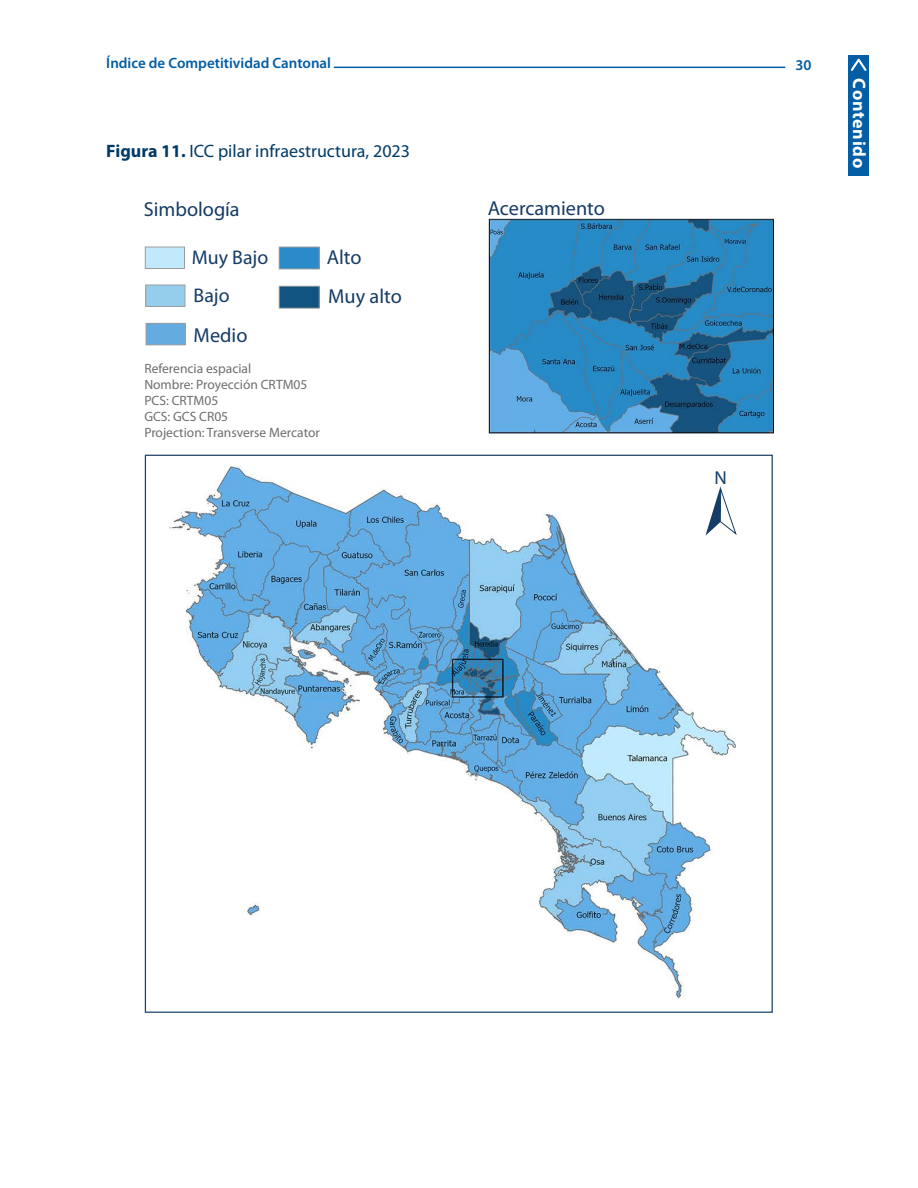
<style>
.page{position:relative;width:918px;height:1188px;background:#fff}
.page>*{position:absolute;margin:0;border:0;box-sizing:border-box;transform-origin:0 0}
.t1{font:20.25px/39.2px "Myriad Pro";color:#153b65}
.t2{font:19.8px/38.4px "Myriad Pro";color:#153b65}
.t3{font:18.75px "Myriad Pro";color:#153b65}
.t4{font:18px "Myriad Pro";color:#003a66}
.t5{font:700 18px "Myriad Pro";letter-spacing:.04em;color:#fff}
.t6{font:600 15px "Myriad Pro";color:#005da4}
.t7{font:13.5px/16.2px "Myriad Pro";color:#6d6e71}
.s1{font-weight:700}
</style>
<div class="page">
<hr style="left:334px;top:67px;width:451px;height:1px;background:#005da4">
<div style="left:848px;top:73px;width:21px;height:103px;background:#045ea5"></div>
<div style="left:848px;top:56px;width:21px;height:18px;background:#045ea5"></div>
<svg style="left:851px;top:58px;width:16px;height:13px"></svg>
<img style="left:170px;top:465px;width:566px;height:535px">
<svg style="left:705px;top:487px;width:32px;height:49px"></svg>
<div style="left:145px;top:247px;width:40px;height:22px;background:#c2e8fb"></div>
<div style="left:145px;top:247px;width:40px;height:22px;border:1px solid #9b9da0"></div>
<div style="left:146px;top:285px;width:39px;height:21px;background:#95cded"></div>
<div style="left:145px;top:285px;width:40px;height:22px;border:1px solid #9c9ea1"></div>
<div style="left:146px;top:323px;width:39px;height:22px;background:#64acdf"></div>
<div style="left:146px;top:323px;width:40px;height:22px;border:1px solid #9c9ea1"></div>
<div style="left:279px;top:247px;width:40px;height:22px;background:#2b8bc8"></div>
<div style="left:279px;top:247px;width:41px;height:22px;border:1px solid #9c9ea1"></div>
<div style="left:279px;top:286px;width:40px;height:22px;background:#115481"></div>
<div style="left:279px;top:286px;width:41px;height:23px;border:1px solid #9c9ea1"></div>
<img style="left:488px;top:219px;width:286px;height:215px">
<p class="t6" style="left:106px;top:54px;width:226px">Índice de Competitividad Cantonal</p>
<p class="t6" style="left:796px;top:55px;width:18px">30</p>
<h3 class="t4" style="left:106px;top:140px;width:305px"><span class="s1">Figura 11.</span> ICC pilar infraestructura, 2023</h3>
<h1 class="t1" style="left:144px;top:189px;width:97px">Simbología</h1>
<h1 class="t1" style="left:488px;top:189px;width:119px">Acercamiento</h1>
<h2 class="t2" style="left:192px;top:237px;width:78px">Muy Bajo<br>Bajo</h2>
<h1 class="t1" style="left:194px;top:315px;width:55px">Medio</h1>
<h1 class="t1" style="left:327px;top:237px;width:77px">Alto<br>Muy alto</h1>
<p class="t7" style="left:144px;top:360px;width:177px">Referencia espacial<br>Nombre: Proyección CRTM05<br>PCS: CRTM05<br>GCS: GCS CR05<br>Projection: Transverse Mercator</p>
<h3 class="t3" style="left:714px;top:466px;width:14px">N</h3>
<h3 class="t5" style="left:871px;top:78px;width:91px;rotate:90deg">Contenido</h3>
</div>
